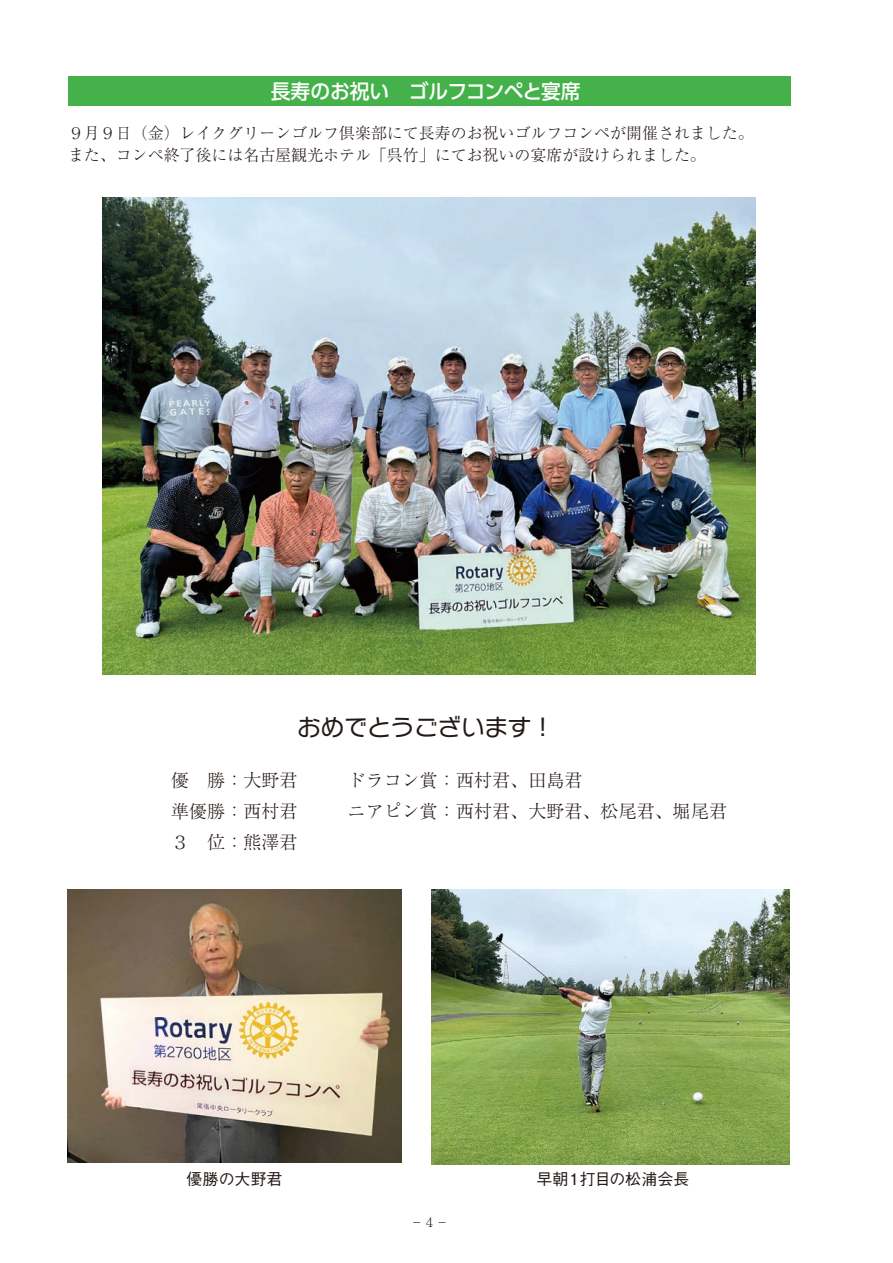
<style>
.page{position:relative;width:893px;height:1263px;background:#fff}
.page>*{position:absolute;margin:0;border:0;box-sizing:border-box;transform-origin:0 0}
.t1{font:23.4px "Typelabo N Std";color:#231916}
.t2{font:500 20.25px "UD Shin Go Pr 6 N";letter-spacing:-.005em;color:#fff}
.t3{font:300 18px/30.9px "Ryumin Pr 6 N";color:#231916;text-align:justify}
.t4{font:300 15.9px/21.8px "Ryumin Pr 6 N";color:#231916}
.t5{font:500 15.9px "Gothic BBB Pr 6";letter-spacing:-.005em;color:#231916}
.t6{font:300 12.75px "Ryumin Pr 6 N";color:#231916}
</style>
<div class="page">
<img style="left:432px;top:890px;width:358px;height:274px">
<img style="left:68px;top:890px;width:334px;height:272px">
<img style="left:103px;top:197px;width:653px;height:477px">
<div style="left:68px;top:77px;width:723px;height:29px;background:#45b14a"></div>
<p class="t2" style="left:271px;top:75px;width:312px">長寿のお祝い　ゴルフコンペと宴席</p>
<p class="t4" style="left:68px;top:122px;width:687px">９月９日（金）レイクグリーンゴルフ倶楽部にて長寿のお祝いゴルフコンペが開催されました。また、コンペ終了後には名古屋観光ホテル「呉竹」にてお祝いの宴席が設けられました。</p>
<h1 class="t1" style="left:297px;top:709px;width:259px">おめでとうございます！</h1>
<p class="t3" style="left:171px;top:764px;width:128px">優　勝：大野君準優勝：西村君３　位：熊澤君</p>
<p class="t3" style="left:348px;top:764px;width:381px">ドラコン賞：西村君、田島君<br>ニアピン賞：西村君、大野君、松尾君、堀尾君</p>
<p class="t5" style="left:186px;top:1166px;width:97px">優勝の大野君</p>
<p class="t5" style="left:536px;top:1166px;width:154px">早朝１打目の松浦会長</p>
<p class="t6" style="left:410px;top:1212px;width:40px">－４－</p>
</div>
